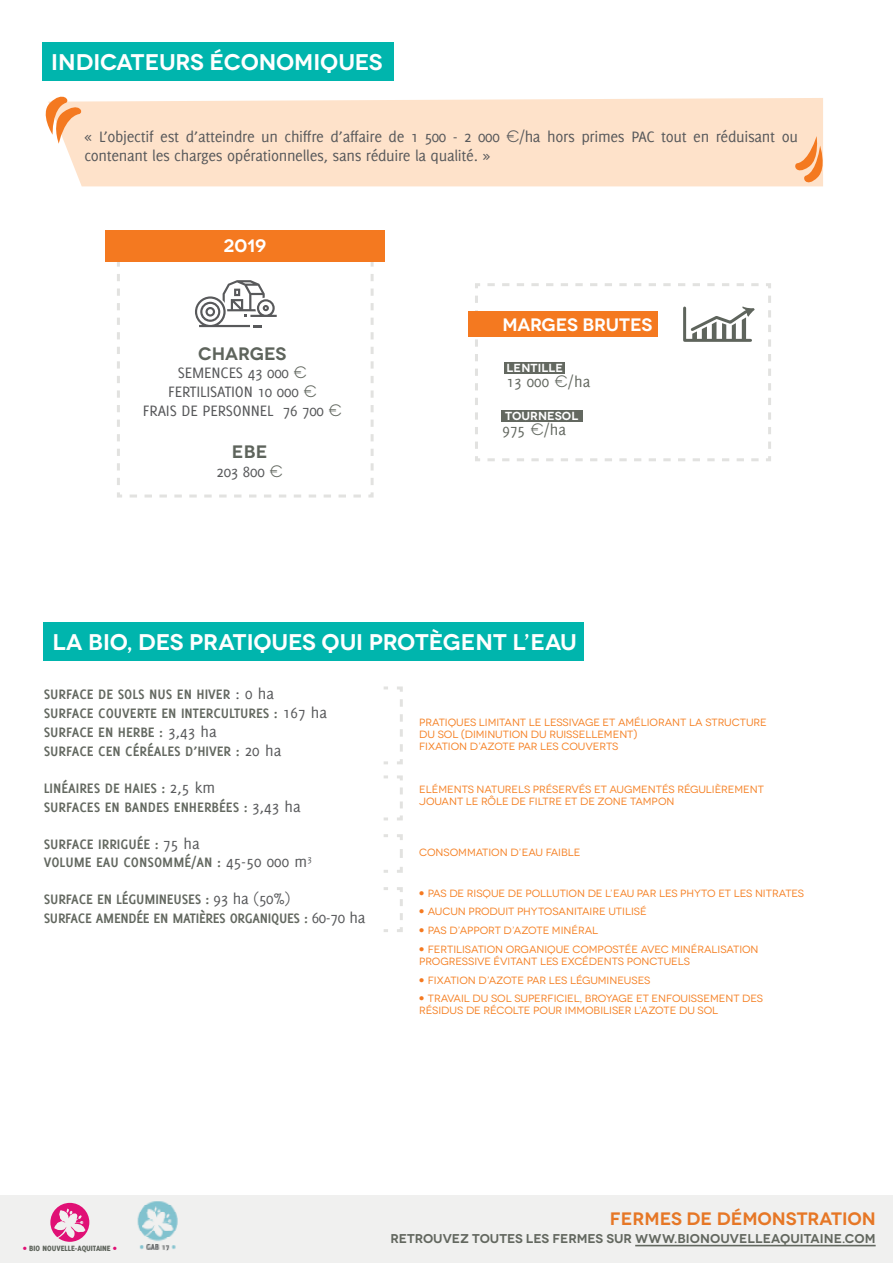
<style>
.page{position:relative;width:893px;height:1263px;background:#fff}
.page>*{position:absolute;margin:0;border:0;box-sizing:border-box;transform-origin:0 0}
.t1{font:600 22.65px "Novecentowide";letter-spacing:-.01em;color:#fff}
.t2{font:600 18px "Novecentowide";letter-spacing:-.005em;color:#f47920}
.t3{font:600 18px "Novecentowide";letter-spacing:-.01em;color:#fff}
.t4{font:600 18px "Novecentowide";letter-spacing:-.005em;color:#5e645c}
.t5{font:16.5px/18.8px "Delicious";letter-spacing:-.02em;color:#58595b}
.t6{font:16.5px "Delicious";letter-spacing:.01em;color:#636860}
.t7{font:700 15px/18.8px "Delicious";color:#636860}
.t8{font:700 15px/18.8px "Delicious";letter-spacing:-.02em;color:#636860}
.t9{font:600 12.75px "Novecentowide";color:#62675f}
.t10{font:600 11.7px "Novecentowide";letter-spacing:.01em;color:#fff}
.t11{font:10.5px/12px "Novecentowide";color:#f58227}
.t12{font:800 8.4px "Delicious";color:#5e645c}
.s1{font-family:"Novecentowide"}
.s2{font-family:"Novecentowide";color:#636860}
.s3{font-weight:400;font-size:16.5px;color:#58595b}
.s4{font-family:"Delicious";font-size:12px;color:#f47920}
.s5{color:#ed0677}
</style>
<div class="page">
<div style="left:43px;top:43px;width:351px;height:38px;background:#00b5ad"></div>
<div style="left:44px;top:622px;width:540px;height:39px;background:#00b5ad"></div>
<svg style="left:383px;top:686px;width:20px;height:79px"></svg>
<svg style="left:383px;top:775px;width:20px;height:46px"></svg>
<svg style="left:383px;top:834px;width:20px;height:39px"></svg>
<svg style="left:383px;top:887px;width:20px;height:45px"></svg>
<div style="left:65px;top:98px;width:758px;height:88px;background:#fee2ca"></div>
<svg style="left:45px;top:96px;width:40px;height:48px"></svg>
<svg style="left:793px;top:136px;width:30px;height:51px;background:#fac093"></svg>
<svg style="left:475px;top:283px;width:296px;height:178px"></svg>
<div style="left:468px;top:311px;width:189px;height:26px;background:#f47920"></div>
<svg style="left:682px;top:305px;width:73px;height:38px"></svg>
<div style="left:0;top:1195px;width:893px;height:68px;background:#f0f0ef"></div>
<svg style="left:115px;top:261px;width:260px;height:237px"></svg>
<div style="left:105px;top:230px;width:279px;height:31px;background:#f47920"></div>
<svg style="left:195px;top:280px;width:82px;height:47px"></svg>
<div style="left:505px;top:362px;width:60px;height:11px;background:#636860"></div>
<div style="left:501px;top:410px;width:81px;height:11px;background:#636860"></div>
<h1 class="t1" style="left:51px;top:48px;width:333px">INDICATEURS ÉCONOMIQUES</h1>
<h3 class="t5" style="left:84px;top:127px;width:715px">« L’objectif est d’atteindre un chiffre d’affaire de 1 500 - 2 000 <span class="s1">€</span>/ha hors primes PAC tout en réduisant ou contenant les charges opérationnelles, sans réduire la qualité. »</h3>
<h2 class="t3" style="left:223px;top:235px;width:44px">2019</h2>
<h2 class="t3" style="left:502px;top:314px;width:151px">MARGES BRUTES</h2>
<h2 class="t4" style="left:198px;top:342px;width:90px">CHARGES</h2>
<h3 class="t5" style="left:143px;top:363px;width:200px;text-align:center">sem ences 43 000 <span class="s2">€ </span>fertilisation 10 000 <span class="s2">€<br></span>frais de personnel 76 700 <span class="s2">€</span></h3>
<p class="t10" style="left:507px;top:360px;width:58px">LENTILLE</p>
<h3 class="t6" style="left:506px;top:373px;width:86px">13 000 <span class="s1">€</span>/ha</h3>
<h3 class="t6" style="left:502px;top:421px;width:65px">975 <span class="s1">€</span>/ha</h3>
<p class="t10" style="left:505px;top:408px;width:75px">TOURNESOL</p>
<h2 class="t4" style="left:232px;top:441px;width:37px">EBE</h2>
<h3 class="t5" style="left:216px;top:462px;width:68px">203 800 <span class="s2">€</span></h3>
<h1 class="t1" style="left:53px;top:628px;width:526px">LA BIO, DES PRATIQUES QUI PROTÈGENT L’EAU</h1>
<h3 class="t7" style="left:44px;top:685px;width:285px">SU RFACE DE SOLS NUS EN HIVER <span class="s3">: 0 ha<br></span>SU RFACE COUVERTE EN INTERCULTURES : <span class="s3">167 ha </span>SU RFACE EN HERBE : <span class="s3">3,43 ha<br></span>SU RFACE CEN CÉRÉALES D’HIVER : <span class="s3">20 ha</span></h3>
<h3 class="t7" style="left:44px;top:779px;width:259px">LINÉAIRES DE HAIES : <span class="s3">2,5 km<br></span>SU RFACES EN BANDES ENHERBÉES : <span class="s3">3,43 ha</span></h3>
<h3 class="t7" style="left:44px;top:834px;width:270px">SU RFACE IRRIGUÉE : <span class="s3">75 ha<br></span>VOLUM E EAU CONSOMM É/AN : <span class="s3">45-50 000 m</span><sup>3</sup></h3>
<h3 class="t8" style="left:44px;top:890px;width:323px">SU RFACE EN LÉGUM INEUSES : <span class="s3">93 ha (50%)<br></span>SU RFACE AM ENDÉE EN MATIÈRES ORGANIQUES : <span class="s3">60-70 ha</span></h3>
<p class="t11" style="left:419px;top:716px;width:349px">PRATIQUES LIMITANT LE LESSIVAGE ET AMÉLIORANT LA STRUCTURE<br>DU SOL (DIMINUTION DU RUISSELLEMENT)<br>FIXATION D’AZOTE PAR LES COUVERTS</p>
<p class="t11" style="left:419px;top:783px;width:346px">ELÉMENTS NATURELS PRÉSERVÉS ET AUGMENTÉS RÉGULIÈREMENT<br>JOUANT LE RÔLE DE FILTRE ET DE ZONE TAMPON</p>
<p class="t11" style="left:419px;top:847px;width:163px">CONSOMMATION D’EAU FAIBLE</p>
<p class="t11" style="left:419px;top:887px;width:386px"><span class="s4">•</span> PAS DE RISQUE DE POLLUTION DE L’EAU PAR LES PHYTO ET LES NITRATES</p>
<p class="t11" style="left:419px;top:906px;width:229px"><span class="s4">•</span> AUCUN PRODUIT PHYTOSANITAIRE UTILISÉ</p>
<p class="t11" style="left:419px;top:924px;width:181px"><span class="s4">•</span> PAS D’APPORT D’AZOTE MINÉRAL</p>
<p class="t11" style="left:419px;top:943px;width:341px"><span class="s4">•</span> FERTILISATION ORGANIQUE COMPOSTÉE AVEC MINÉRALISATION<br>PROGRESSIVE ÉVITANT LES EXCÉDENTS PONCTUELS</p>
<p class="t11" style="left:419px;top:974px;width:233px"><span class="s4">•</span> FIXATION D’AZOTE PAR LES LÉGUMINEUSES</p>
<p class="t11" style="left:419px;top:993px;width:345px"><span class="s4">•</span> TRAVAIL DU SOL SUPERFICIEL, BROYAGE ET ENFOUISSEMENT DES<br>RÉSIDUS DE RÉCOLTE POUR IMMOBILISER L’AZOTE DU SOL</p>
<p class="t12" style="left:23px;top:1243px;width:95px"><span class="s5">•</span> BIO NOUVELLE-AQUITAINE <span class="s5">•</span></p>
<h2 class="t2" style="left:610px;top:1208px;width:267px">FERMES DE DÉMONSTRATION</h2>
<p class="t9" style="left:390px;top:1231px;width:487px">RETROUVEZ TOUTES LES FERMES SUR WWW.BIONOUVELLEAQUITAINE.COM</p>
</div>
